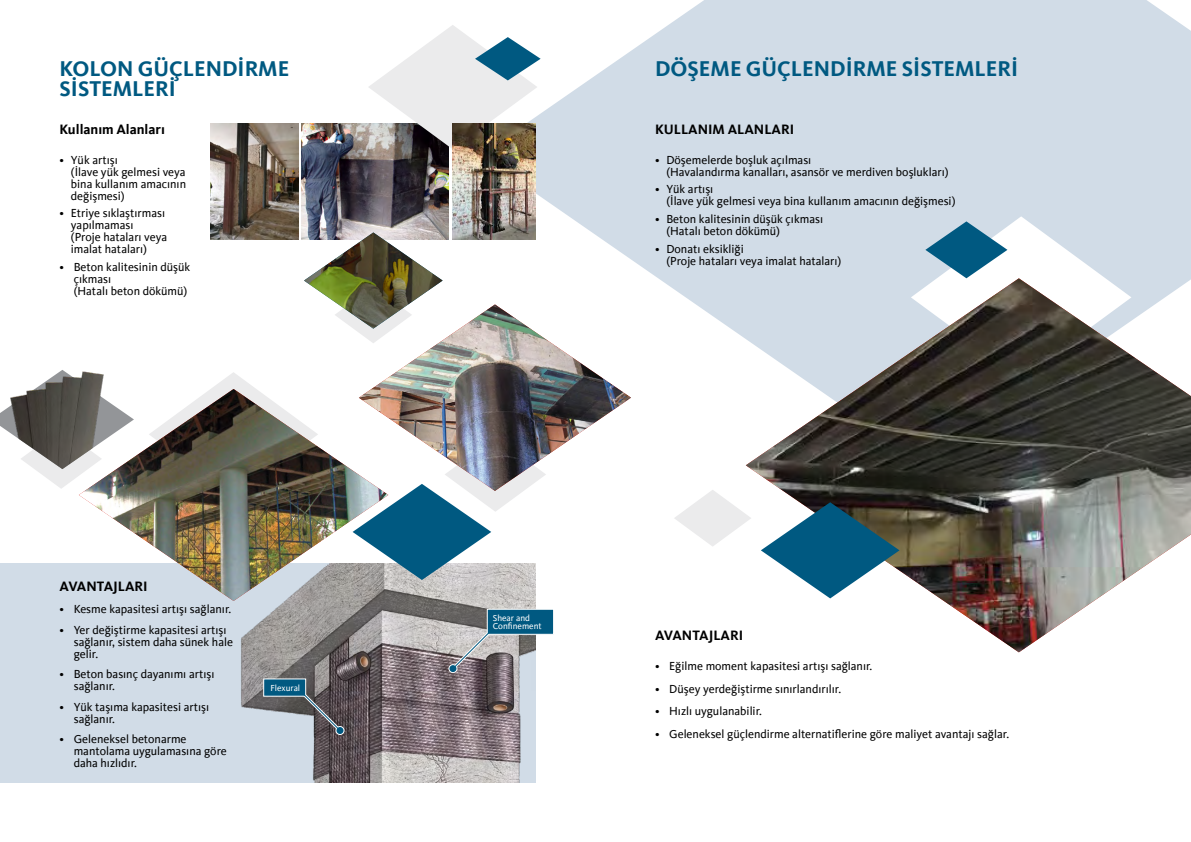
<style>
.page{position:relative;width:1191px;height:842px;background:#fff}
.page>*{position:absolute;margin:0;border:0;box-sizing:border-box;transform-origin:0 0}
.t1{font:700 22px/20px "Kievit OT";color:#005981}
.t2{font:700 14px "Kievit OT";color:#000}
.t3{font:12px/12px "Kievit OT";color:#000}
.t4{font:9px/8px "Kievit OT";color:#fff}
</style>
<div class="page">
<img style="left:302px;top:123px;width:147px;height:117px">
<img style="left:211px;top:123px;width:87px;height:117px">
<svg style="left:211px;top:372px;width:45px;height:17px"></svg>
<svg style="left:368px;top:25px;width:112px;height:124px"></svg>
<svg style="left:480px;top:0;width:711px;height:339px;fill:#d1dce7"></svg>
<div style="left:0;top:564px;width:536px;height:219px;background:#d1dce7"></div>
<img style="left:241px;top:580px;width:295px;height:203px">
<div style="left:448px;top:664px;width:9px;height:9px;border:1px solid #fff;border-radius:50%"></div>
<svg style="left:449px;top:608px;width:105px;height:64px"></svg>
<div style="left:335px;top:726px;width:9px;height:9px;border:1px solid #fff;border-radius:50%"></div>
<svg style="left:263px;top:678px;width:80px;height:56px"></svg>
<img style="left:79px;top:389px;width:309px;height:212px">
<svg style="left:352px;top:437px;width:184px;height:143px"></svg>
<img style="left:359px;top:304px;width:272px;height:187px">
<svg style="left:674px;top:490px;width:72px;height:56px"></svg>
<img style="left:746px;top:278px;width:445px;height:374px">
<svg style="left:761px;top:502px;width:138px;height:96px"></svg>
<svg style="left:911px;top:216px;width:220px;height:162px"></svg>
<svg style="left:35px;top:389px;width:99px;height:100px"></svg>
<img style="left:0;top:370px;width:117px;height:99px">
<img style="left:452px;top:123px;width:84px;height:117px">
<svg style="left:354px;top:329px;width:88px;height:14px"></svg>
<img style="left:304px;top:232px;width:138px;height:97px">
<h1 class="t1" style="left:60px;top:59px;width:231px">KOLON GÜÇLENDİRME<br>SİSTEMLERİ</h1>
<h1 class="t1" style="left:655px;top:59px;width:365px">DÖŞEME GÜÇLENDİRME SİSTEMLERİ</h1>
<p class="t2" style="left:60px;top:121px;width:107px">Kullanım Alanları</p>
<p class="t3" style="left:71px;top:154px;width:117px;text-indent:-11px">• Yük artışı<br>(İlave yük gelmesi veya bina kullanım amacının değişmesi)</p>
<p class="t3" style="left:71px;top:207px;width:98px;text-indent:-11px">• Etriye sıklaştırması yapılmaması<br>(Proje hataları veya imalat hataları)</p>
<p class="t3" style="left:74px;top:261px;width:118px;text-indent:-14px">• Beton kalitesinin düşük çıkması<br>(Hatalı beton dökümü)</p>
<p class="t2" style="left:655px;top:121px;width:141px">KULLANIM ALANLARI</p>
<p class="t3" style="left:666px;top:154px;width:284px;text-indent:-11px">• Döşemelerde boşluk açılması<br>(Havalandırma kanalları, asansör ve merdiven boşlukları)</p>
<p class="t3" style="left:666px;top:183px;width:290px;text-indent:-11px">• Yük artışı<br>(İlave yük gelmesi veya bina kullanım amacının değişmesi)</p>
<p class="t3" style="left:666px;top:213px;width:158px;text-indent:-11px">• Beton kalitesinin düşük çıkması (Hatalı beton dökümü)</p>
<p class="t3" style="left:666px;top:243px;width:176px;text-indent:-11px">• Donatı eksikliği<br>(Proje hataları veya imalat hataları)</p>
<p class="t2" style="left:60px;top:578px;width:90px">AVANTAJLARI</p>
<p class="t3" style="left:60px;top:603px;width:173px">• Kesme kapasitesi artışı sağlanır.</p>
<p class="t3" style="left:74px;top:624px;width:161px;text-indent:-14px">• Yer değiştirme kapasitesi artışı sağlanır, sistem daha sünek hale gelir.</p>
<p class="t3" style="left:74px;top:668px;width:142px;text-indent:-14px">• Beton basınç dayanımı artışı sağlanır.</p>
<p class="t3" style="left:74px;top:701px;width:137px;text-indent:-14px">• Yük taşıma kapasitesi artışı sağlanır.</p>
<p class="t3" style="left:74px;top:733px;width:155px;text-indent:-14px">• Geleneksel betonarme mantolama uygulamasına göre daha hızlıdır.</p>
<p class="t4" style="left:270px;top:684px;width:31px">Flexural</p>
<p class="t4" style="left:493px;top:614px;width:50px">Shear and<br>Confinement</p>
<p class="t2" style="left:655px;top:627px;width:90px">AVANTAJLARI</p>
<p class="t3" style="left:655px;top:660px;width:219px">• Eğilme moment kapasitesi artışı sağlanır.</p>
<p class="t3" style="left:655px;top:683px;width:188px">• Düşey yerdeğiştirme sınırlandırılır.</p>
<p class="t3" style="left:655px;top:705px;width:108px">• Hızlı uygulanabilir.</p>
<p class="t3" style="left:655px;top:728px;width:355px">• Geleneksel güçlendirme alternatiflerine göre maliyet avantajı sağlar.</p>
</div>
